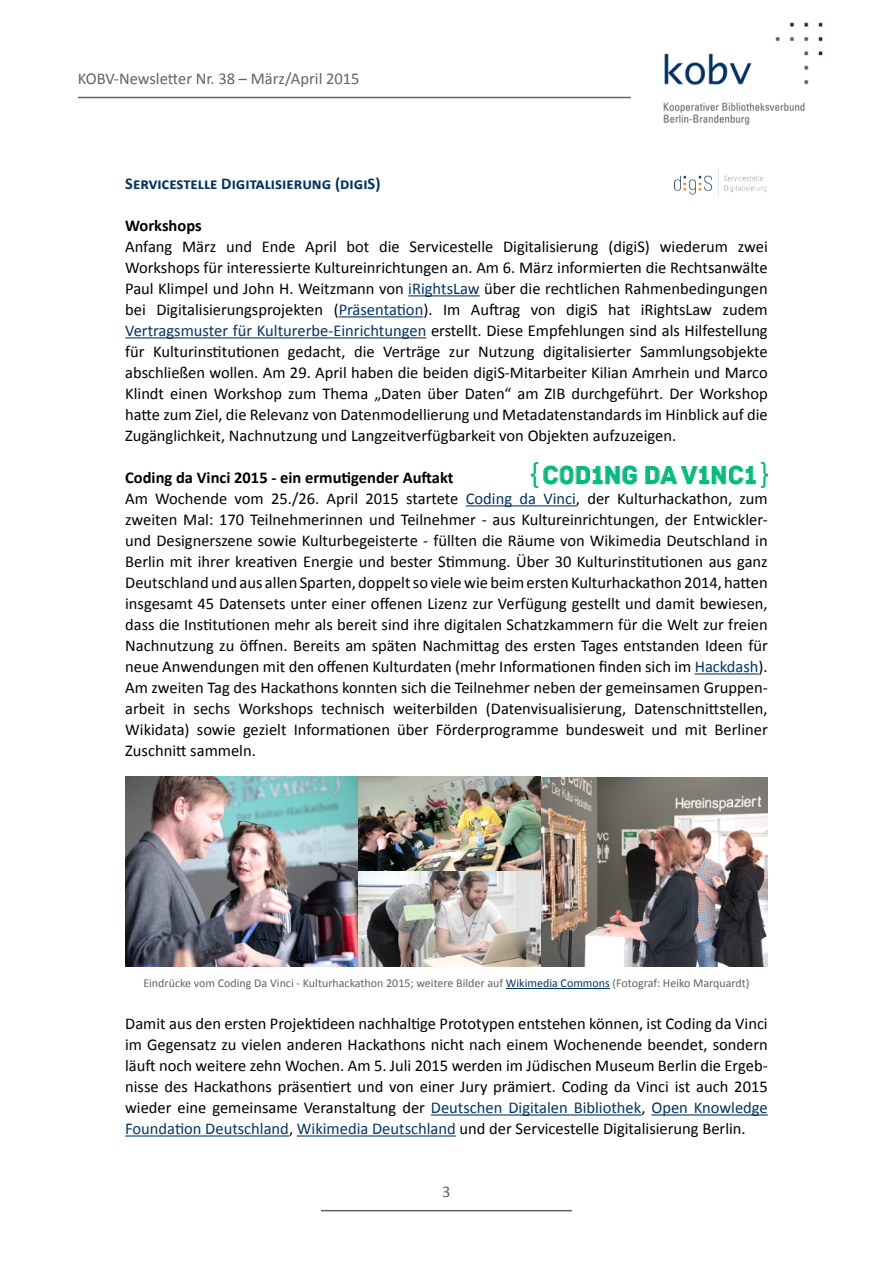
<style>
.page{position:relative;width:893px;height:1263px;background:#fff}
.page>*{position:absolute;margin:0;border:0;box-sizing:border-box;transform-origin:0 0}
.t1{font:16.5px/21px "Calibri";color:#000;text-align:justify}
.t2{font:16.5px "Calibri";color:#636363}
.t3{font:700 16.5px "Calibri";color:#036}
.t4{font:700 16.5px "Calibri";color:#000}
.t5{font:12px "Calibri";color:#636363}
.s1{color:#036}
.s2{font-weight:700}
</style>
<div class="page">
<img style="left:663px;top:22px;width:160px;height:103px">
<hr style="left:78px;top:97px;width:553px;height:1px;background:#636363">
<hr style="left:321px;top:1210px;width:251px;height:1px;background:#636363">
<hr style="left:408px;top:295px;width:72px;height:1px;background:#036">
<hr style="left:339px;top:316px;width:84px;height:1px;background:#036">
<hr style="left:125px;top:337px;width:301px;height:1px;background:#036">
<hr style="left:466px;top:505px;width:110px;height:1px;background:#036">
<hr style="left:695px;top:673px;width:64px;height:1px;background:#036">
<hr style="left:506px;top:988px;width:104px;height:1px;background:#036">
<hr style="left:431px;top:1114px;width:210px;height:1px;background:#036">
<hr style="left:651px;top:1114px;width:117px;height:1px;background:#036">
<hr style="left:125px;top:1135px;width:164px;height:1px;background:#036">
<hr style="left:297px;top:1135px;width:159px;height:1px;background:#036">
<img style="left:531px;top:463px;width:237px;height:24px">
<img style="left:674px;top:168px;width:92px;height:29px">
<img style="left:125px;top:777px;width:643px;height:189px">
<p class="t2" style="left:78px;top:68px;width:283px">KOBV-Newsletter Nr. 38 – März/April 2015</p>
<p class="t3" style="left:125px;top:173px;width:257px">Servicestelle Digitalisierung (digiS)</p>
<p class="t4" style="left:125px;top:215px;width:78px">Workshops</p>
<p class="t1" style="left:125px;top:236px;width:644px">Anfang März und Ende April bot die Servicestelle Digitalisierung (digiS) wiederum zwei Workshops für interessierte Kultureinrichtungen an. Am 6. März informierten die Rechtsanwälte Paul Klimpel und John H. Weitzmann von <span class="s1">iRightsLaw</span> über die rechtlichen Rahmenbedingungen bei Digitalisierungsprojekten (<span class="s1">Präsentation</span>). Im Auftrag von digiS hat iRightsLaw zudem <span class="s1">Vertragsmuster für Kulturerbe-Einrichtungen</span> erstellt. Diese Empfehlungen sind als Hilfestellung für Kulturinstitutionen gedacht, die Verträge zur Nutzung digitalisierter Sammlungsobjekte abschließen wollen. Am 29. April haben die beiden digiS-Mitarbeiter Kilian Amrhein und Marco Klindt einen Workshop zum Thema „Daten über Daten“ am ZIB durchgeführt. Der Workshop hatte zum Ziel, die Relevanz von Datenmodellierung und Metadatenstandards im Hinblick auf die Zugänglichkeit, Nachnutzung und Langzeitverfügbarkeit von Objekten aufzuzeigen.</p>
<p class="t1" style="left:125px;top:467px;width:644px;text-align:left"><span class="s2">Coding da Vinci 2015 - ein ermutigender Auftakt<br></span>Am Wochende vom 25./26. April 2015 startete <span class="s1">Coding da Vinci</span>, der Kulturhackathon, zum zweiten Mal: 170 Teilnehmerinnen und Teilnehmer - aus Kultureinrichtungen, der Entwickler&shy;und Designerszene sowie Kulturbegeisterte - füllten die Räume von Wikimedia Deutschland in Berlin mit ihrer kreativen Energie und bester Stimmung. Über 30 Kulturinstitutionen aus ganz Deutschland und aus allen Sparten, doppelt so viele wie beim ersten Kulturhackathon 2014, hatten insgesamt 45 Datensets unter einer offenen Lizenz zur Verfügung gestellt und damit bewiesen, dass die Institutionen mehr als bereit sind ihre digitalen Schatzkammern für die Welt zur freien Nachnutzung zu öffnen. Bereits am späten Nachmittag des ersten Tages entstanden Ideen für neue Anwendungen mit den offenen Kulturdaten (mehr Informationen finden sich im <span class="s1">Hackdash</span>).<br>Am zweiten Tag des Hackathons konnten sich die Teilnehmer neben der gemeinsamen Gruppen&shy;arbeit in sechs Workshops technisch weiterbilden (Datenvisualisierung, Datenschnittstellen, Wikidata) sowie gezielt Informationen über Förderprogramme bundesweit und mit Berliner Zuschnitt sammeln.</p>
<p class="t5" style="left:143px;top:975px;width:608px">Eindrücke vom Coding Da Vinci - Kulturhackathon 2015; weitere Bilder auf <span class="s1">Wikimedia Commons</span> (Fotograf: Heiko Marquardt)</p>
<p class="t1" style="left:125px;top:1013px;width:644px">Damit aus den ersten Projektideen nachhaltige Prototypen entstehen können, ist Coding da Vinci im Gegensatz zu vielen anderen Hackathons nicht nach einem Wochenende beendet, sondern läuft noch weitere zehn Wochen. Am 5. Juli 2015 werden im Jüdischen Museum Berlin die Ergeb&shy;nisse des Hackathons präsentiert und von einer Jury prämiert. Coding da Vinci ist auch 2015 wieder eine gemeinsame Veranstaltung der <span class="s1">Deutschen Digitalen Bibliothek</span>, <span class="s1">Open Knowledge Foundation Deutschland</span>, <span class="s1">Wikimedia Deutschland</span> und der Servicestelle Digitalisierung Berlin.</p>
<p class="t2" style="left:442px;top:1181px;width:10px">3</p>
</div>
